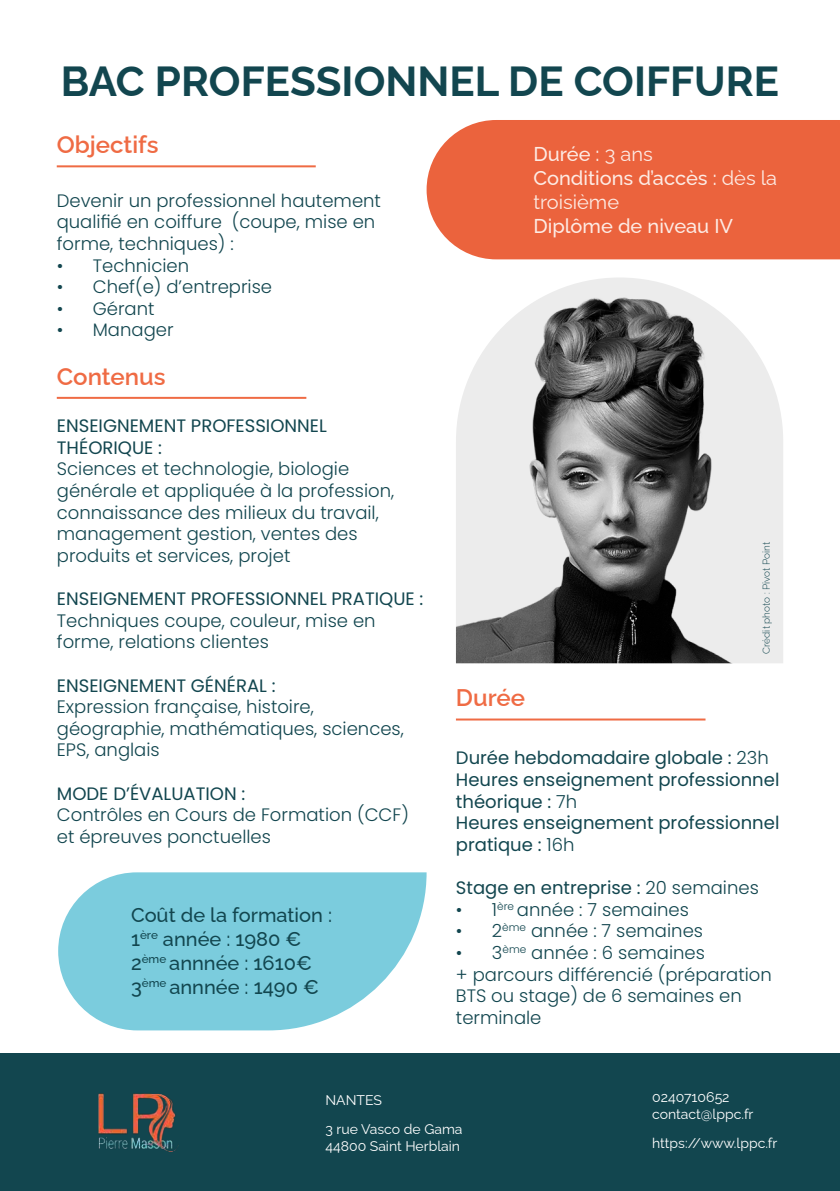
<style>
.page{position:relative;width:840px;height:1191px;background:#fff}
.page>*{position:absolute;margin:0;border:0;box-sizing:border-box;transform-origin:0 0}
.t1{font:100 42px "Raleway";color:#12464f}
.t2{font:600 24px "Raleway";color:#ef6b44}
.t3{font:500 20px/24px "Raleway";color:#12464f}
.t4{font:500 20px/24px "Raleway";color:#fdebe4}
.t5{font:300 18px/21.6px "Poppins";color:#12464f}
.t6{font:18px/21.6px "Poppins";color:#12464f}
.t7{font:100 14px/16.8px "Raleway";color:#fff}
.t8{font:100 10px "Raleway";color:#12464f}
.s1{font-weight:100}
.s2{font-weight:300}
</style>
<div class="page">
<img style="left:456px;top:278px;width:326px;height:385px">
<div style="left:426px;top:120px;width:413px;height:139px;background:#eb633d"></div>
<div style="left:0;top:1053px;width:839px;height:138px;background:#12464f"></div>
<img style="left:98px;top:1093px;width:81px;height:58px">
<hr style="left:57px;top:165px;width:258px;height:2px;background:#ef6b44">
<hr style="left:57px;top:397px;width:249px;height:2px;background:#ef6b44">
<hr style="left:455px;top:718px;width:250px;height:2px;background:#ef6b44">
<svg style="left:58px;top:872px;width:368px;height:158px;background:#8dd3e1"></svg>
<h1 class="t1" style="left:61px;top:48px;width:719px">BAC PROFESSIONNEL DE COIFFURE</h1>
<h2 class="t2" style="left:57px;top:126px;width:103px">Objectifs</h2>
<p class="t5" style="left:57px;top:190px;width:325px">Devenir un professionnel hautement qualifié en coiffure (coupe, mise en forme, techniques) :</p>
<p class="t5" style="left:57px;top:254px;width:134px">• Technicien</p>
<p class="t5" style="left:57px;top:276px;width:217px">• Chef(e) d’entreprise</p>
<p class="t5" style="left:57px;top:298px;width:99px">• Gérant</p>
<p class="t5" style="left:57px;top:319px;width:118px">• Manager</p>
<h2 class="t2" style="left:57px;top:357px;width:110px">Contenus</h2>
<p class="t6" style="left:57px;top:415px;width:271px">ENSEIGNEMENT PROFESSIONNEL<br>THÉORIQUE :</p>
<p class="t5" style="left:57px;top:458px;width:339px">Sciences et technologie, biologie générale et appliquée à la profession, connaissance des milieux du travail, management gestion, ventes des produits et services, projet</p>
<p class="t6" style="left:57px;top:588px;width:368px">ENSEIGNEMENT PROFESSIONNEL PRATIQUE :</p>
<p class="t5" style="left:57px;top:609px;width:320px">Techniques coupe, couleur, mise en forme, relations clientes</p>
<p class="t6" style="left:57px;top:674px;width:220px">ENSEIGNEMENT GÉNÉRAL :</p>
<p class="t5" style="left:57px;top:696px;width:348px">Expression française, histoire, géographie, mathématiques, sciences,<br>EPS, anglais</p>
<p class="t6" style="left:57px;top:782px;width:190px">MODE D’ÉVALUATION :</p>
<p class="t5" style="left:57px;top:804px;width:353px">Contrôles en Cours de Formation (CCF) et épreuves ponctuelles</p>
<p class="t3" style="left:131px;top:900px;width:202px">Coût de la formation :<br>1<sup>ère</sup> année : 1980 €<br>2<sup>ème</sup> annnée : 1610€<br>3<sup>ème</sup> annnée : 1490 €</p>
<p class="t4" style="left:533px;top:139px;width:245px">Durée : <span class="s1">3 ans<br></span>Conditions d’accès : <span class="s1">dès la troisième</span></p>
<p class="t4" style="left:533px;top:211px;width:201px">Diplôme de niveau IV</p>
<h2 class="t2" style="left:455px;top:679px;width:71px">Durée</h2>
<p class="t8" style="left:758px;top:653px;width:113px;rotate:-90deg">Crédit photo : Pivot Point</p>
<p class="t6" style="left:455px;top:747px;width:325px">Durée hebdomadaire globale : <span class="s2">23h<br></span>Heures enseignement professionnel théorique : <span class="s2">7h<br></span>Heures enseignement professionnel pratique : <span class="s2">16h</span></p>
<p class="t6" style="left:455px;top:877px;width:304px">Stage en entreprise : <span class="s2">20 semaines</span></p>
<p class="t5" style="left:455px;top:898px;width:234px">• 1<sup>ère</sup> année : 7 semaines</p>
<p class="t5" style="left:455px;top:920px;width:248px">• 2<sup>ème</sup> année : 7 semaines</p>
<p class="t5" style="left:455px;top:942px;width:317px">• 3<sup>ème</sup> année : 6 semaines<br>+ parcours différencié (préparation<br>BTS ou stage) de 6 semaines en terminale</p>
<p class="t7" style="left:325px;top:1084px;width:138px;line-height:28.8px">NANTES<br>3 rue Vasco de Gama</p>
<p class="t7" style="left:325px;top:1135px;width:136px">44800 Saint Herblain</p>
<p class="t7" style="left:651px;top:1087px;width:103px">0240710652 contact@lppc.fr</p>
<p class="t7" style="left:651px;top:1133px;width:127px">https://www.lppc.fr</p>
</div>
